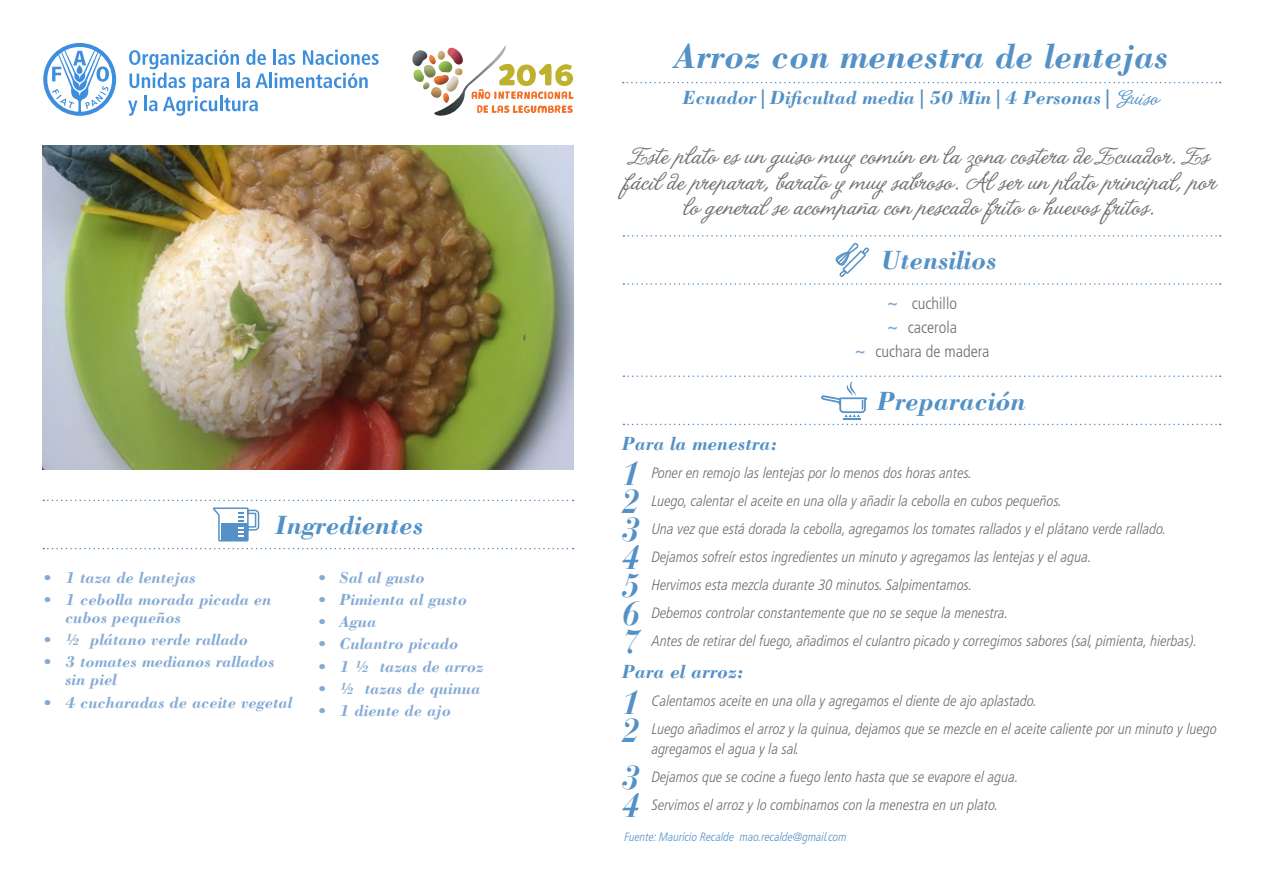
<style>
.page{position:relative;width:1263px;height:893px;background:#fff}
.page>*{position:absolute;margin:0;border:0;box-sizing:border-box;transform-origin:0 0}
.t1{font:italic 700 36px "Bodoni LT";color:#5391c6}
.t2{font:italic 700 27px "Bodoni LT";color:#5391c6}
.t3{font:25.5px/25.5px "La Porteniadela Recoleta";color:#6d6e71;text-align:center}
.t4{font:italic 700 19.5px "Bodoni LT";color:#5391c6}
.t5{font:italic 700 16.5px/18px "Bodoni LT";color:#85aad4}
.t6{font:300 condensed 16.5px/24px "Frutiger LT Pro";color:#6d6e71;text-align:center}
.t7{font:italic 300 condensed 15px/28px "Frutiger LT Pro";color:#6d6e71}
.t8{font:italic 300 condensed 12px "Frutiger LT Pro";color:#5391c7}
.s1{font-family:"Frutiger LT Pro";font-style:normal;font-stretch:condensed}
.s2{font-family:"La Porteniadela Recoleta";font-weight:400;font-style:normal;font-size:22.5px}
.s3{font-weight:700;font-size:19.5px;color:#85aad4}
.s4{font-family:"Bauer Bodoni LT";font-weight:700;font-stretch:normal;font-size:33px;color:#5391c6}
</style>
<div class="page">
<svg style="left:43px;top:43px;width:73px;height:73px"></svg>
<hr style="left:273px;top:49px;width:3px;height:16px;background:#3e8ede">
<svg style="left:278px;top:54px;width:17px;height:11px"></svg>
<svg style="left:303px;top:50px;width:76px;height:15px"></svg>
<hr style="left:269px;top:73px;width:3px;height:15px;background:#3e8ede">
<svg style="left:275px;top:73px;width:93px;height:15px"></svg>
<svg style="left:128px;top:49px;width:140px;height:67px"></svg>
<svg style="left:623px;top:82px;width:598px;height:1px"></svg>
<svg style="left:43px;top:500px;width:531px;height:1px"></svg>
<svg style="left:43px;top:548px;width:531px;height:1px"></svg>
<svg style="left:623px;top:235px;width:598px;height:2px"></svg>
<svg style="left:623px;top:283px;width:598px;height:2px"></svg>
<svg style="left:213px;top:507px;width:46px;height:34px"></svg>
<svg style="left:835px;top:243px;width:34px;height:34px"></svg>
<svg style="left:623px;top:375px;width:598px;height:50px"></svg>
<img style="left:43px;top:146px;width:530px;height:323px">
<svg style="left:412px;top:45px;width:161px;height:71px"></svg>
<h2 class="t2" style="left:275px;top:508px;width:150px">Ingredientes</h2>
<p class="t5" style="left:43px;top:568px;width:155px">• 1 taza de lentejas</p>
<p class="t5" style="left:65px;top:590px;width:208px;text-indent:-23px">• 1 cebolla morada picada en cubos pequeños</p>
<p class="t5" style="left:43px;top:630px;width:207px">• ½ plátano verde rallado</p>
<p class="t5" style="left:65px;top:652px;width:211px;text-indent:-23px">• 3 tomates medianos rallados sin piel</p>
<p class="t5" style="left:43px;top:693px;width:251px">• 4 cucharadas de aceite vegetal</p>
<p class="t5" style="left:317px;top:568px;width:109px">• Sal al gusto</p>
<p class="t5" style="left:317px;top:590px;width:151px">• Pimienta al gusto</p>
<p class="t5" style="left:317px;top:612px;width:61px">• Agua</p>
<p class="t5" style="left:317px;top:635px;width:143px">• Culantro picado</p>
<p class="t5" style="left:317px;top:657px;width:168px">• 1 ½ tazas de arroz</p>
<p class="t5" style="left:317px;top:679px;width:165px">• ½ tazas de quinua</p>
<p class="t5" style="left:317px;top:701px;width:135px">• 1 diente de ajo</p>
<h1 class="t1" style="left:674px;top:33px;width:496px">Arroz con menestra de lentejas</h1>
<h3 class="t4" style="left:682px;top:85px;width:479px">Ecuador <span class="s1">|</span> Dificultad media <span class="s1">|</span> 50 Min <span class="s1">|</span> 4 Personas <span class="s1">|</span> <span class="s2">Guiso</span></h3>
<h3 class="t3" style="left:624px;top:145px;width:594px">Este plato es un guiso muy común en la zona costera de Ecuador. Es fácil de preparar, barato y muy sabroso. Al ser un plato principal, por lo general se acompaña con pescado frito o huevos fritos.</h3>
<h2 class="t2" style="left:881px;top:244px;width:117px">Utensilios</h2>
<p class="t6" style="left:854px;top:292px;width:136px"><span class="s3">~</span> cuchillo<br><span class="s3">~</span> cacerola<br><span class="s3">~</span> cuchara de madera</p>
<h2 class="t2" style="left:877px;top:384px;width:150px">Preparación</h2>
<h3 class="t4" style="left:622px;top:431px;width:156px">Para la menestra:</h3>
<p class="t7" style="left:622px;top:459px;width:577px"><span class="s4">1</span> Poner en remojo las lentejas por lo menos dos horas antes.<br><span class="s4">2</span> Luego, calentar el aceite en una olla y añadir la cebolla en cubos pequeños.<br><span class="s4">3</span> Una vez que está dorada la cebolla, agregamos los tomates rallados y el plátano verde rallado.<br><span class="s4">4</span> Dejamos sofreír estos ingredientes un minuto y agregamos las lentejas y el agua.<br><span class="s4">5</span> Hervimos esta mezcla durante 30 minutos. Salpimentamos.<br><span class="s4">6</span> Debemos controlar constantemente que no se seque la menestra.<br><span class="s4">7</span> Antes de retirar del fuego, añadimos el culantro picado y corregimos sabores (sal, pimienta, hierbas).</p>
<h3 class="t4" style="left:622px;top:660px;width:123px">Para el arroz:</h3>
<p class="t7" style="left:622px;top:687px;width:596px"><span class="s4">1</span> Calentamos aceite en una olla y agregamos el diente de ajo aplastado.<br><span class="s4">2</span> Luego añadimos el arroz y la quinua, dejamos que se mezcle en el aceite caliente por un minuto y luego</p>
<p class="t7" style="left:622px;top:735px;width:398px;text-indent:30px">agregamos el agua y la sal.<br><span class="s4">3</span> Dejamos que se cocine a fuego lento hasta que se evapore el agua.<br><span class="s4">4</span> Servimos el arroz y lo combinamos con la menestra en un plato.</p>
<p class="t8" style="left:624px;top:830px;width:224px">Fuente: Mauricio Recalde mao.recalde@gmail.com</p>
</div>
